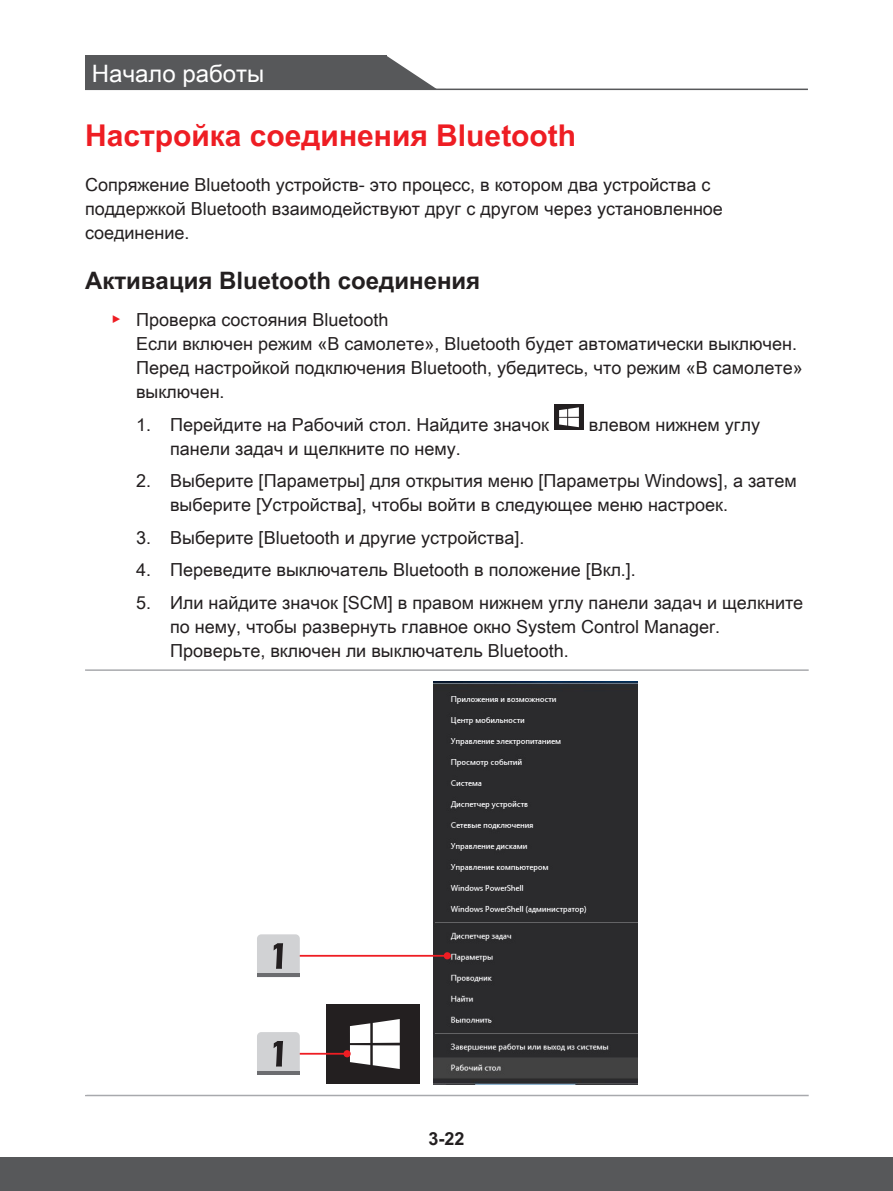
<style>
.page{position:relative;width:893px;height:1191px;background:#fff}
.page>*{position:absolute;margin:0;border:0;box-sizing:border-box;transform-origin:0 0}
.Title_1{font:700 30px "Arial Unicode MS";color:#ee1d23}
.Title_2{font:700 24px "Arial Unicode MS";color:#231f20}
.t1{font:24px "Arial Unicode MS";color:#fff}
.Text_Left_-_8{font:18px/24px "Arial Unicode MS";color:#231f20}
.t2{font:700 18px "Arial Unicode MS";color:#231f20}
.s1{color:#ee1d23}
</style>
<div class="page">
<div style="left:85px;top:56px;width:301px;height:34px;background:#57585a"></div>
<svg style="left:386px;top:56px;width:52px;height:33px"></svg>
<hr style="left:85px;top:89px;width:723px;height:1px;background:#57585a">
<div style="left:0;top:1157px;width:893px;height:34px;background:#57585a"></div>
<div style="left:554px;top:404px;width:30px;height:26px;background:#231f20"></div>
<svg style="left:559px;top:407px;width:20px;height:20px"></svg>
<hr style="left:85px;top:669px;width:724px;height:2px;background:#a8a9ad">
<hr style="left:85px;top:1094px;width:724px;height:2px;background:#a8a9ad">
<div style="left:326px;top:1004px;width:94px;height:79px;background:#231f20"></div>
<svg style="left:350px;top:1019px;width:50px;height:50px"></svg>
<hr style="left:274px;top:1052px;width:73px;height:2px;background:#ee1d23">
<div style="left:343px;top:1050px;width:8px;height:7px;background:#ee1d23;border-radius:50%"></div>
<svg style="left:257px;top:1032px;width:43px;height:43px;background:#b8b9bb"></svg>
<img style="left:433px;top:681px;width:204px;height:403px">
<hr style="left:276px;top:955px;width:171px;height:1px;background:#ee1d23">
<div style="left:444px;top:952px;width:7px;height:7px;background:#ee1d23;border-radius:50%"></div>
<svg style="left:257px;top:934px;width:43px;height:43px;background:#b9b9bb"></svg>
<h2 class="t1" style="left:92px;top:56px;width:174px">Начало работы</h2>
<p class="Title_1" style="left:85px;top:113px;width:493px">Настройка соединения Bluetooth</p>
<p class="Text_Left_-_8" style="left:85px;top:172px;width:639px">Сопряжение Bluetooth устройств- это процесс, в котором два устройства с поддержкой Bluetooth взаимодействуют друг с другом через установленное соединение.</p>
<p class="Title_2" style="left:85px;top:263px;width:397px">Активация Bluetooth соединения</p>
<p class="Text_Left_-_8" style="left:136px;top:307px;width:668px;text-indent:-26px"><span class="s1">▶</span> Проверка состояния Bluetooth<br>Если включен режим «В самолете», Bluetooth будет автоматически выключен.<br>Перед настройкой подключения Bluetooth, убедитесь, что режим «В самолете» выключен.</p>
<p class="Text_Left_-_8" style="left:136px;top:412px;width:415px">1. Перейдите на Рабочий стол. Найдите значок</p>
<p class="Text_Left_-_8" style="left:589px;top:412px;width:173px">влевом нижнем углу</p>
<p class="Text_Left_-_8" style="left:170px;top:436px;width:292px">панели задач и щелкните по нему.</p>
<p class="Text_Left_-_8" style="left:170px;top:468px;width:628px;text-indent:-34px">2. Выберите [Параметры] для открытия меню [Параметры Windows], а затем выберите [Устройства], чтобы войти в следующее меню настроек.</p>
<p class="Text_Left_-_8" style="left:136px;top:525px;width:390px">3. Выберите [Bluetooth и другие устройства].</p>
<p class="Text_Left_-_8" style="left:136px;top:557px;width:501px">4. Переведите выключатель Bluetooth в положение [Вкл.].</p>
<p class="Text_Left_-_8" style="left:170px;top:590px;width:635px;text-indent:-34px">5. Или найдите значок [SCM] в правом нижнем углу панели задач и щелкните по нему, чтобы развернуть главное окно System Control Manager.<br>Проверьте, включен ли выключатель Bluetooth.</p>
<p class="t2" style="left:428px;top:1125px;width:38px">3-22</p>
</div>
